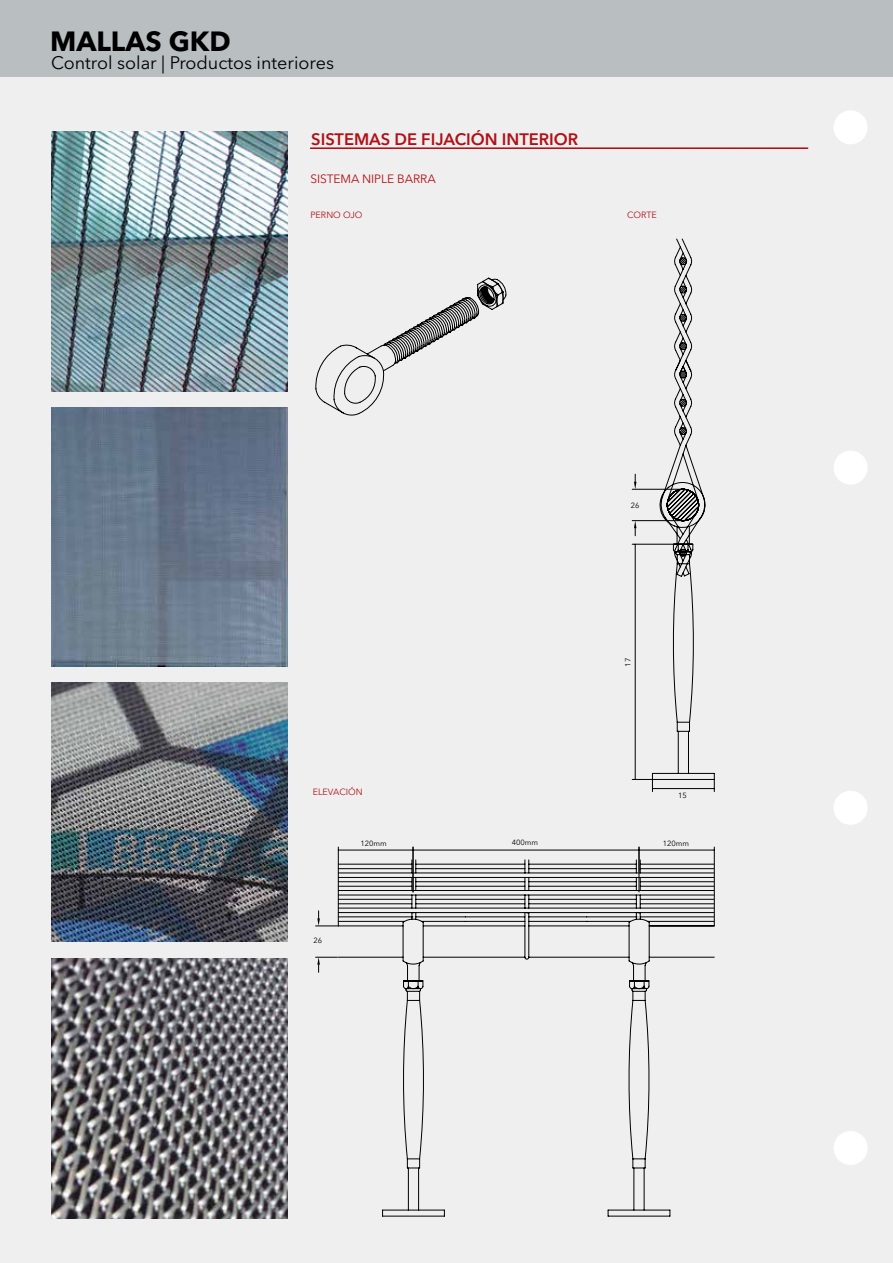
<style>
.page{position:relative;width:893px;height:1263px;background:#efeff0}
.page>*{position:absolute;margin:0;border:0;box-sizing:border-box;transform-origin:0 0}
.t1{font:700 27.6px "Avenir Next LT Pro";color:#000}
.t2{font:18px "Avenir Next LT Pro";color:#000}
.t3{font:600 16.5px "Avenir Next LT Pro";color:#b11116}
.t4{font:12px "Avenir Next LT Pro";letter-spacing:-.005em;color:#b11116}
.t5{font:9px "Avenir Next LT Pro";color:#b11116}
.t6{font:7.5px "Avenir Next LT Pro";color:#000}
</style>
<div class="page">
<div style="left:0;top:0;width:893px;height:77px;background:#b9bec1"></div>
<div style="left:833px;top:110px;width:35px;height:34px;background:#fff;border-radius:50%"></div>
<div style="left:833px;top:451px;width:35px;height:34px;background:#fff;border-radius:50%"></div>
<div style="left:833px;top:791px;width:35px;height:34px;background:#fff;border-radius:50%"></div>
<div style="left:833px;top:1131px;width:35px;height:34px;background:#fff;border-radius:50%"></div>
<img style="left:51px;top:958px;width:237px;height:260px">
<img style="left:51px;top:407px;width:237px;height:260px">
<img style="left:51px;top:132px;width:237px;height:259px">
<img style="left:51px;top:683px;width:237px;height:259px">
<svg style="left:310px;top:147px;width:498px;height:2px"></svg>
<svg style="left:315px;top:278px;width:191px;height:138px"></svg>
<svg style="left:632px;top:239px;width:83px;height:552px"></svg>
<hr style="left:413px;top:850px;width:226px;height:1px;background:#000">
<svg style="left:639px;top:847px;width:1px;height:13px"></svg>
<hr style="left:714px;top:847px;width:1px;height:79px;background:#000">
<hr style="left:639px;top:850px;width:75px;height:1px;background:#000">
<hr style="left:413px;top:847px;width:1px;height:45px;background:#000">
<hr style="left:338px;top:847px;width:1px;height:79px;background:#000">
<hr style="left:338px;top:850px;width:75px;height:1px;background:#000">
<svg style="left:318px;top:860px;width:396px;height:356px"></svg>
<h1 class="t1" style="left:50px;top:24px;width:182px">MALLAS GKD</h1>
<p class="t2" style="left:51px;top:52px;width:284px">Control solar | Productos interiores</p>
<p class="t3" style="left:311px;top:129px;width:268px">SISTEMAS DE FIJACIÓN INTERIOR</p>
<p class="t4" style="left:310px;top:172px;width:127px">SISTEMA NIPLE BARRA</p>
<p class="t5" style="left:310px;top:210px;width:54px">PERNO OJO</p>
<p class="t5" style="left:627px;top:210px;width:31px">CORTE</p>
<p class="t6" style="left:631px;top:501px;width:10px">26</p>
<p class="t5" style="left:313px;top:787px;width:52px">ELEVACIÓN</p>
<p class="t6" style="left:623px;top:666px;width:10px;rotate:-90deg">17</p>
<p class="t6" style="left:678px;top:791px;width:10px">15</p>
<p class="t6" style="left:314px;top:936px;width:10px">26</p>
<p class="t6" style="left:361px;top:839px;width:28px">120mm</p>
<p class="t6" style="left:512px;top:838px;width:28px">400mm</p>
<p class="t6" style="left:663px;top:839px;width:28px">120mm</p>
</div>
